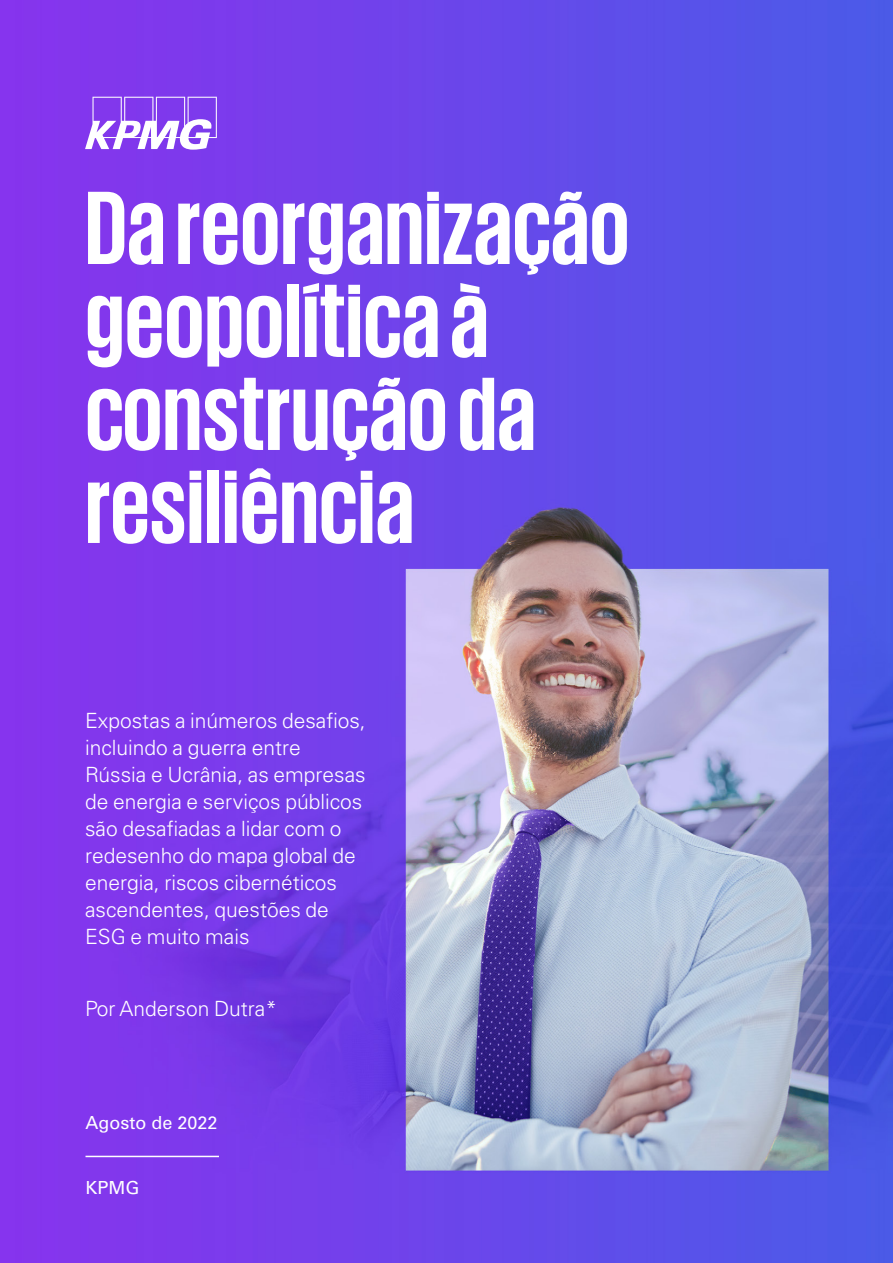
<style>
.page{position:relative;width:893px;height:1263px;background:#fff}
.page>*{position:absolute;margin:0;border:0;box-sizing:border-box;transform-origin:0 0}
.t1{font:700 106.5px/93px "KPMG";color:#fff}
.t2{font:300 21px/27px "Univers LT Std";color:#fff}
.t3{font:18px "Univers LT Std";color:#fff}
</style>
<div class="page">
<img style="left:0;top:0;width:893px;height:1263px">
<svg style="left:85px;top:97px;width:132px;height:53px"></svg>
<hr style="left:86px;top:1156px;width:133px;height:1px;background:#fff">
<h1 class="t1" style="left:85px;top:178px;width:546px">Da reorganização geopolítica à construção da resiliência</h1>
<p class="t2" style="left:85px;top:707px;width:282px">Expostas a inúmeros desafios, incluindo a guerra entre<br>Rússia e Ucrânia, as empresas de energia e serviços públicos são desafiadas a lidar com o redesenho do mapa global de energia, riscos cibernéticos ascendentes, questões de<br>ESG e muito mais</p>
<p class="t2" style="left:85px;top:995px;width:194px">Por Anderson Dutra*</p>
<p class="t3" style="left:86px;top:1112px;width:134px">Agosto de 2022</p>
<p class="t3" style="left:86px;top:1177px;width:55px">KPMG</p>
</div>
